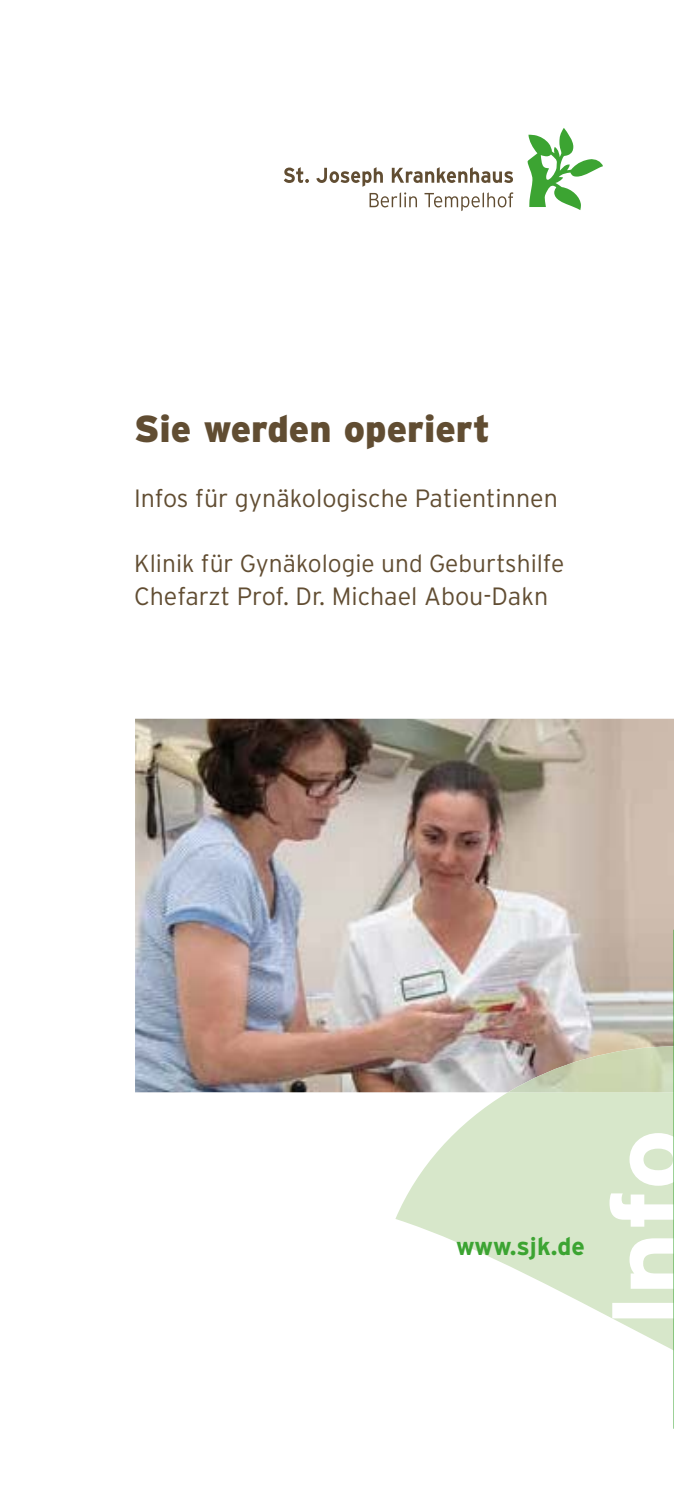
<style>
.page{position:relative;width:674px;height:1489px;background:#fff}
.page>*{position:absolute;margin:0;border:0;box-sizing:border-box;transform-origin:0 0}
.t1{font:900 37.5px "Interstate";color:#614d32}
.t2{font:300 25px "Interstate";color:#614d32}
.t3{font:700 25px "Interstate";color:#3ca432}
.t4{font:300 24.5px "Interstate";color:#614d32}
</style>
<div class="page">
<img style="left:135px;top:718px;width:538px;height:374px">
<svg style="left:395px;top:1092px;width:278px;height:258px;fill:#d7e7ca"></svg>
<img style="left:507px;top:1046px;width:166px;height:46px">
<svg style="left:609px;top:1132px;width:64px;height:186px"></svg>
<svg style="left:527px;top:128px;width:75px;height:82px"></svg>
<svg style="left:283px;top:167px;width:230px;height:44px"></svg>
<hr style="left:673px;top:929px;width:1px;height:499px;background:#3ca432">
<h1 class="t1" style="left:134px;top:406px;width:357px">Sie werden operiert</h1>
<p class="t2" style="left:134px;top:483px;width:425px">Infos für gynäkologische Patientinnen</p>
<p class="t4" style="left:134px;top:548px;width:431px">Klinik für Gynäkologie und Geburtshilfe</p>
<p class="t2" style="left:134px;top:580px;width:415px">Chefarzt Prof. Dr. Michael Abou-Dakn</p>
<p class="t3" style="left:455px;top:1230px;width:130px">www.sjk.de</p>
</div>
